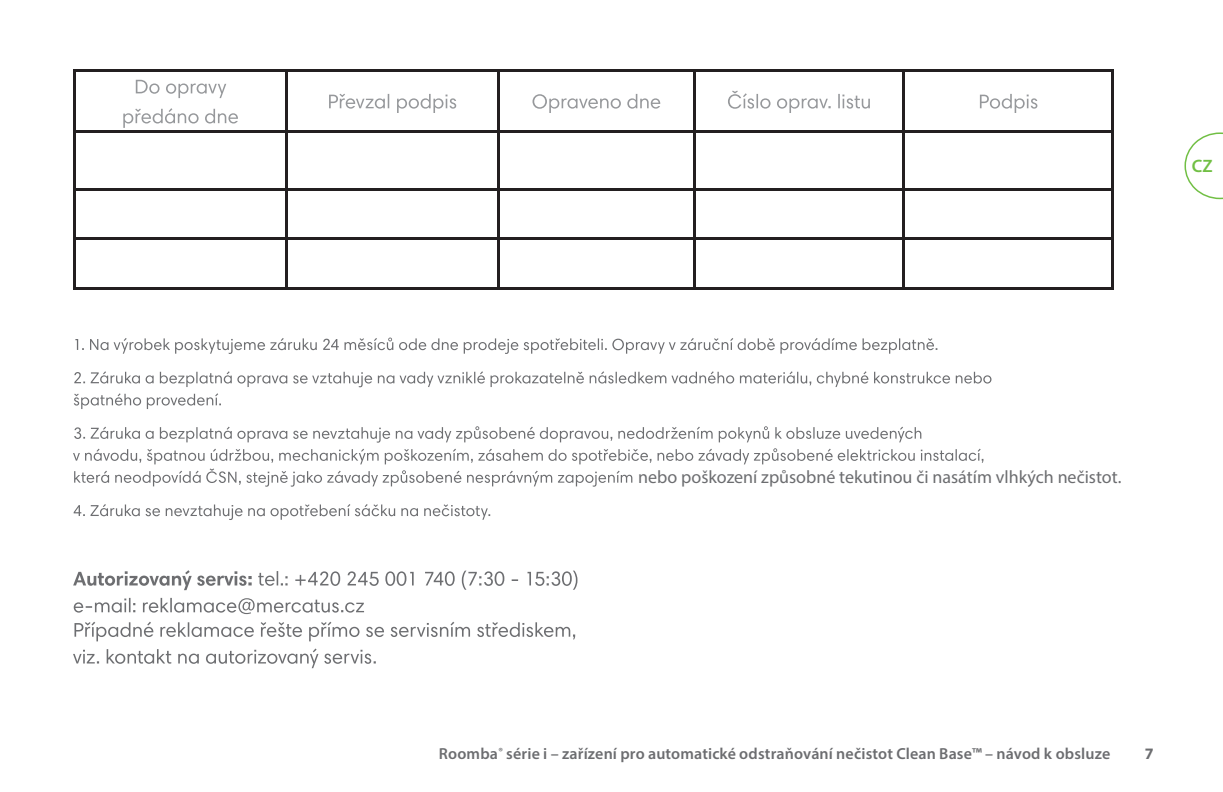
<style>
.page{position:relative;width:1223px;height:792px;background:#fff}
.page>*{position:absolute;margin:0;border:0;box-sizing:border-box;transform-origin:0 0}
.t1{font:18px "Myriad Pro";color:#6c6d70}
.t2{font:600 18px "Myriad Pro";color:#71bf44}
.t3{font:600 16px "Myriad Pro";letter-spacing:.01em;color:#6c6d70}
.t4{font:700 16px "Myriad Pro";color:#6c6d70}
</style>
<div class="page">
<svg style="left:1184px;top:132px;width:39px;height:67px"></svg>
<hr style="left:73px;top:70px;width:214px;height:2px;background:#231f20">
<hr style="left:73px;top:72px;width:2px;height:58px;background:#231f20">
<hr style="left:287px;top:70px;width:211px;height:2px;background:#231f20">
<hr style="left:286px;top:72px;width:2px;height:58px;background:#231f20">
<hr style="left:498px;top:70px;width:196px;height:2px;background:#231f20">
<hr style="left:497px;top:72px;width:2px;height:58px;background:#231f20">
<hr style="left:694px;top:70px;width:209px;height:2px;background:#231f20">
<hr style="left:693px;top:72px;width:2px;height:58px;background:#231f20">
<hr style="left:903px;top:70px;width:211px;height:2px;background:#231f20">
<hr style="left:902px;top:72px;width:2px;height:58px;background:#231f20">
<hr style="left:1112px;top:72px;width:2px;height:58px;background:#231f20">
<hr style="left:73px;top:130px;width:214px;height:2px;background:#231f20">
<hr style="left:73px;top:132px;width:2px;height:56px;background:#231f20">
<hr style="left:287px;top:130px;width:211px;height:2px;background:#231f20">
<hr style="left:286px;top:132px;width:2px;height:56px;background:#231f20">
<hr style="left:498px;top:130px;width:196px;height:2px;background:#231f20">
<hr style="left:497px;top:132px;width:2px;height:56px;background:#231f20">
<hr style="left:694px;top:130px;width:209px;height:2px;background:#231f20">
<hr style="left:693px;top:132px;width:2px;height:56px;background:#231f20">
<hr style="left:903px;top:130px;width:211px;height:2px;background:#231f20">
<hr style="left:902px;top:132px;width:2px;height:56px;background:#231f20">
<hr style="left:1112px;top:132px;width:2px;height:56px;background:#231f20">
<hr style="left:73px;top:188px;width:214px;height:2px;background:#231f20">
<hr style="left:73px;top:190px;width:2px;height:47px;background:#231f20">
<hr style="left:287px;top:188px;width:211px;height:2px;background:#231f20">
<hr style="left:286px;top:190px;width:2px;height:47px;background:#231f20">
<hr style="left:498px;top:188px;width:196px;height:2px;background:#231f20">
<hr style="left:497px;top:190px;width:2px;height:47px;background:#231f20">
<hr style="left:694px;top:188px;width:209px;height:2px;background:#231f20">
<hr style="left:693px;top:190px;width:2px;height:47px;background:#231f20">
<hr style="left:903px;top:188px;width:211px;height:2px;background:#231f20">
<hr style="left:902px;top:190px;width:2px;height:47px;background:#231f20">
<hr style="left:1112px;top:190px;width:2px;height:47px;background:#231f20">
<hr style="left:73px;top:237px;width:214px;height:2px;background:#231f20">
<hr style="left:73px;top:239px;width:2px;height:48px;background:#231f20">
<hr style="left:287px;top:237px;width:211px;height:2px;background:#231f20">
<hr style="left:286px;top:239px;width:2px;height:48px;background:#231f20">
<hr style="left:498px;top:237px;width:196px;height:2px;background:#231f20">
<hr style="left:497px;top:239px;width:2px;height:48px;background:#231f20">
<hr style="left:694px;top:237px;width:209px;height:2px;background:#231f20">
<hr style="left:693px;top:239px;width:2px;height:48px;background:#231f20">
<hr style="left:903px;top:237px;width:211px;height:2px;background:#231f20">
<hr style="left:902px;top:239px;width:2px;height:48px;background:#231f20">
<hr style="left:1112px;top:239px;width:2px;height:48px;background:#231f20">
<hr style="left:73px;top:287px;width:214px;height:2px;background:#231f20">
<hr style="left:287px;top:287px;width:211px;height:2px;background:#231f20">
<hr style="left:498px;top:287px;width:196px;height:2px;background:#231f20">
<hr style="left:694px;top:287px;width:209px;height:2px;background:#231f20">
<hr style="left:903px;top:287px;width:211px;height:2px;background:#231f20">
<svg style="left:136px;top:80px;width:90px;height:18px"></svg>
<svg style="left:123px;top:108px;width:115px;height:20px"></svg>
<svg style="left:329px;top:94px;width:127px;height:19px"></svg>
<svg style="left:532px;top:94px;width:128px;height:19px"></svg>
<svg style="left:728px;top:91px;width:142px;height:22px"></svg>
<svg style="left:980px;top:94px;width:57px;height:19px"></svg>
<svg style="left:75px;top:337px;width:862px;height:17px"></svg>
<svg style="left:74px;top:371px;width:917px;height:16px"></svg>
<svg style="left:74px;top:393px;width:147px;height:16px"></svg>
<svg style="left:73px;top:426px;width:910px;height:61px"></svg>
<svg style="left:74px;top:504px;width:416px;height:16px"></svg>
<svg style="left:73px;top:570px;width:179px;height:20px"></svg>
<svg style="left:258px;top:571px;width:121px;height:15px"></svg>
<svg style="left:385px;top:570px;width:192px;height:20px"></svg>
<svg style="left:74px;top:598px;width:61px;height:14px"></svg>
<svg style="left:143px;top:598px;width:221px;height:16px"></svg>
<svg style="left:74px;top:621px;width:79px;height:20px"></svg>
<svg style="left:160px;top:622px;width:94px;height:15px"></svg>
<svg style="left:261px;top:622px;width:41px;height:15px"></svg>
<svg style="left:309px;top:621px;width:50px;height:20px"></svg>
<svg style="left:366px;top:627px;width:18px;height:10px"></svg>
<svg style="left:391px;top:621px;width:79px;height:16px"></svg>
<svg style="left:477px;top:622px;width:98px;height:17px"></svg>
<svg style="left:73px;top:648px;width:303px;height:20px"></svg>
<p class="t2" style="left:1192px;top:155px;width:22px">CZ</p>
<p class="t1" style="left:638px;top:466px;width:485px">nebo poškození způsobné tekutinou či nasátím vlhkých nečistot.</p>
<p class="t3" style="left:439px;top:744px;width:673px">Roomba<sup>®</sup> série i – zařízení pro automatické odstraňování nečistot Clean Base™ – návod k obsluze</p>
<p class="t4" style="left:1144px;top:743px;width:10px">7</p>
</div>
